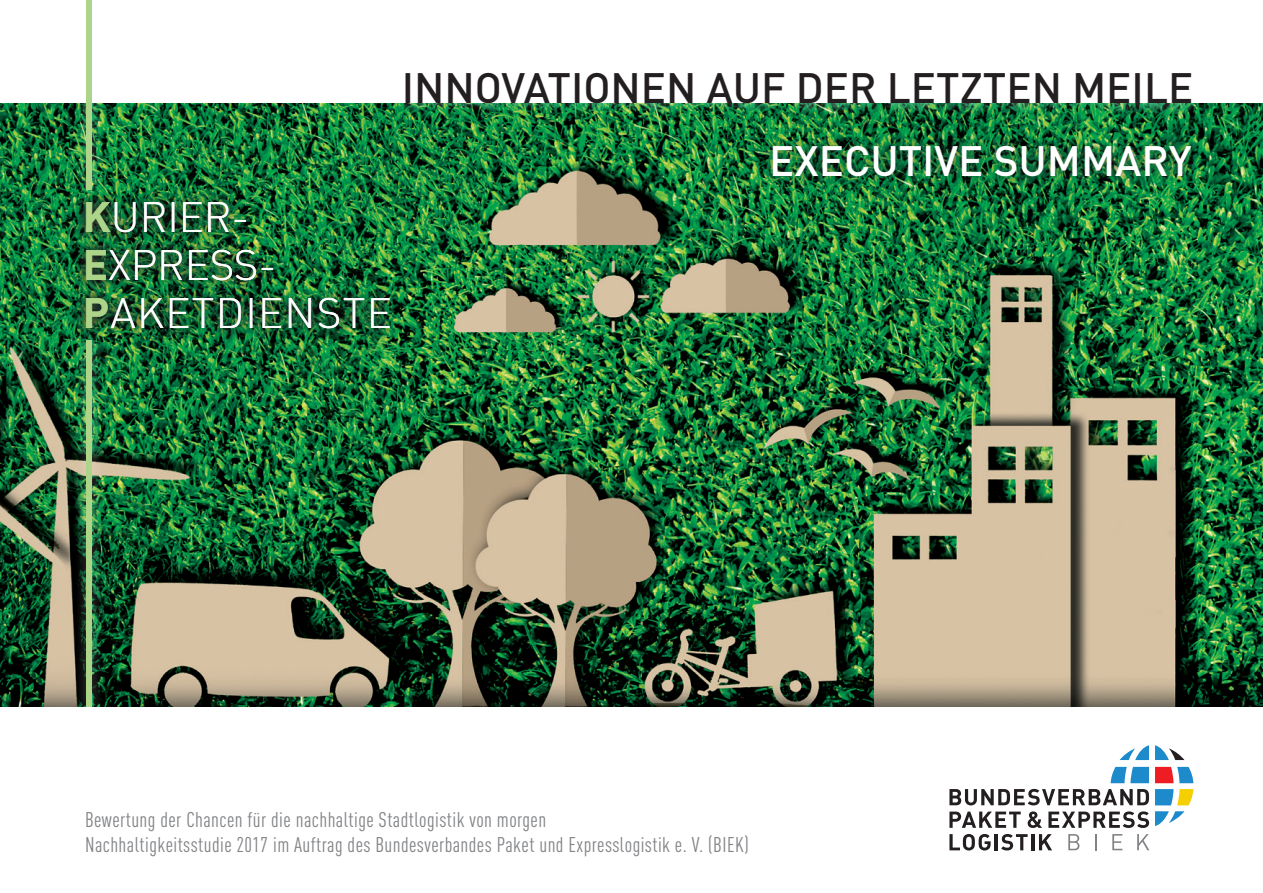
<style>
.page{position:relative;width:1263px;height:893px;background:#fff}
.page>*{position:absolute;margin:0;border:0;box-sizing:border-box;transform-origin:0 0}
.t1{font:500 42px "DIN";color:#231f20}
.t2{font:300 42px "DIN";letter-spacing:.03em;color:#fff}
.t3{font:500 42px "DIN";color:#fff}
.Unterüberschrift{font:21px "DIN Cond";letter-spacing:.02em;color:#808285}
.s1{font-weight:700;color:#acd589}
</style>
<div class="page">
<img style="left:0;top:103px;width:1263px;height:603px">
<svg style="left:1068px;top:834px;width:11px;height:16px"></svg>
<svg style="left:1095px;top:834px;width:1px;height:16px"></svg>
<svg style="left:1112px;top:834px;width:10px;height:16px"></svg>
<svg style="left:1137px;top:834px;width:12px;height:16px"></svg>
<svg style="left:949px;top:789px;width:200px;height:16px"></svg>
<svg style="left:949px;top:812px;width:72px;height:16px"></svg>
<svg style="left:1028px;top:811px;width:14px;height:17px"></svg>
<svg style="left:1048px;top:811px;width:101px;height:17px"></svg>
<svg style="left:949px;top:834px;width:42px;height:16px"></svg>
<hr style="left:995px;top:834px;width:3px;height:16px;background:#231f20">
<svg style="left:1001px;top:834px;width:26px;height:16px"></svg>
<hr style="left:1031px;top:834px;width:3px;height:16px;background:#231f20">
<svg style="left:1039px;top:834px;width:13px;height:16px"></svg>
<svg style="left:1119px;top:745px;width:30px;height:15px"></svg>
<svg style="left:1110px;top:767px;width:39px;height:16px"></svg>
<svg style="left:1155px;top:745px;width:29px;height:15px"></svg>
<svg style="left:1155px;top:811px;width:29px;height:15px"></svg>
<svg style="left:1155px;top:789px;width:38px;height:16px"></svg>
<svg style="left:1155px;top:767px;width:38px;height:16px"></svg>
<div style="left:75px;top:329px;width:29px;height:388px;background:#fff;opacity:.35"></div>
<div style="left:86px;top:340px;width:6px;height:366px;background:#acd589"></div>
<div style="left:77px;top:0;width:25px;height:198px;background:#fff;opacity:.35"></div>
<div style="left:86px;top:0;width:6px;height:189px;background:#acd589"></div>
<div style="left:761px;top:134px;width:440px;height:53px;background:#231f20;opacity:.75"></div>
<div style="left:75px;top:191px;width:325px;height:149px;background:#231f20;opacity:.75"></div>
<div style="left:394px;top:62px;width:808px;height:53px;background:#fff;opacity:.75"></div>
<p class="t1" style="left:402px;top:61px;width:793px">INNOVATIONEN AUF DER LETZTEN MEILE</p>
<p class="t2" style="left:83px;top:190px;width:168px"><span class="s1">K</span>URIER-</p>
<p class="t2" style="left:83px;top:238px;width:195px"><span class="s1">E</span>XPRESS-</p>
<p class="t2" style="left:83px;top:286px;width:310px"><span class="s1">P</span>AKETDIENSTE</p>
<p class="t3" style="left:769px;top:133px;width:424px">EXECUTIVE SUMMARY</p>
<p class="Unterüberschrift" style="left:85px;top:807px;width:463px">Bewertung der Chancen für die nachhaltige Stadtlogistik von morgen</p>
<p class="Unterüberschrift" style="left:85px;top:832px;width:665px">Nachhaltigkeitsstudie 2017 im Auftrag des Bundesverbandes Paket und Expresslogistik e. V. (BIEK)</p>
</div>
